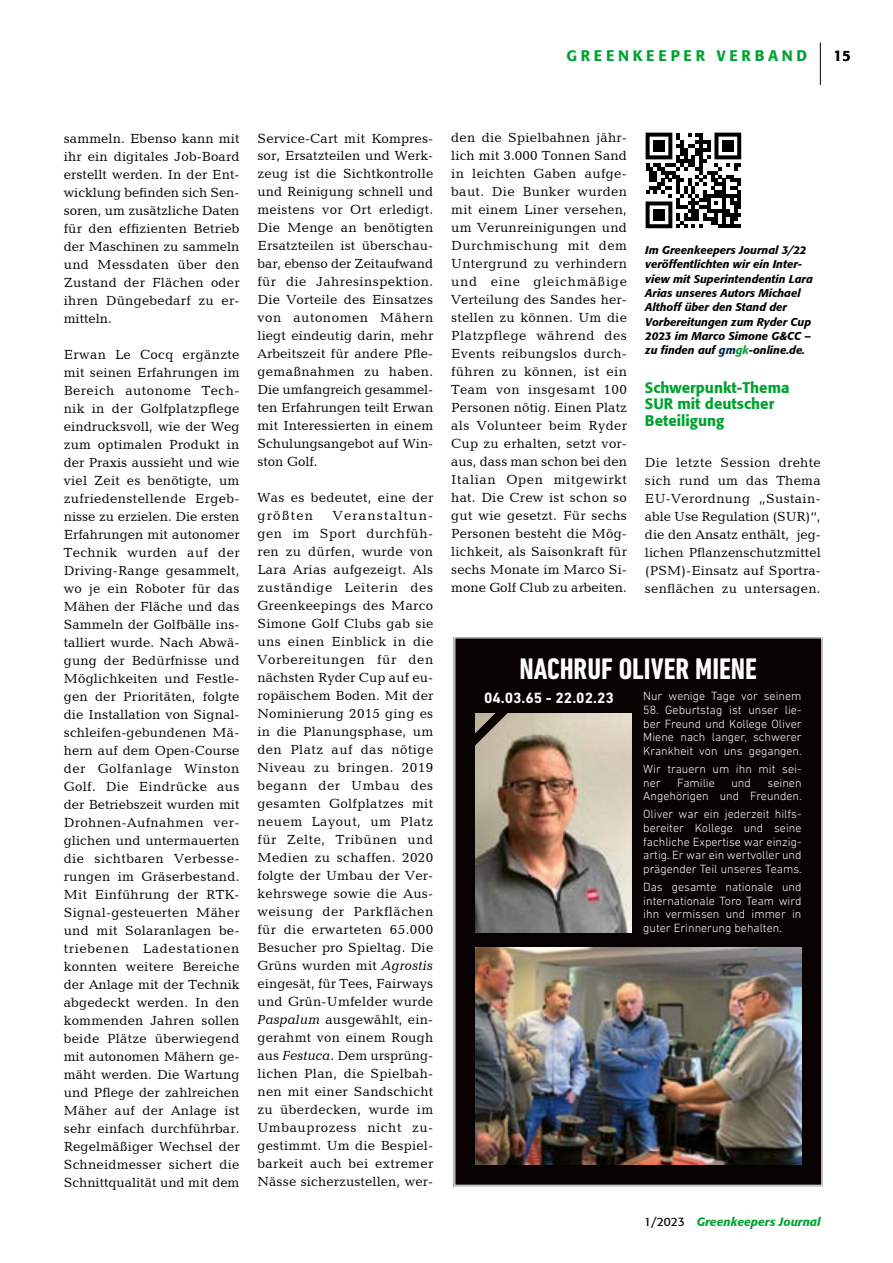
<style>
.page{position:relative;width:893px;height:1263px;background:#fff}
.page>*{position:absolute;margin:0;border:0;box-sizing:border-box;transform-origin:0 0}
.t1{font:700 condensed 30.3px "DIN Next LT Pro";color:#fff}
.t2{font:700 15.15px "DIN Next LT Pro";color:#fff}
.t3{font:500 15px/16.8px "Formata BQ";color:#00a231}
.t4{font:500 15px "Formata BQ";letter-spacing:.25em;color:#00a231}
.t5{font:500 15px "Formata BQ";color:#000}
.t6{font:13.5px/18px "Candida BT";letter-spacing:.01em;color:#000;text-align:justify}
.t7{font:300 12.15px/13.6px "DIN Next LT Pro";color:#fff;text-align:justify}
.t8{font:italic 500 12px "Formata BQ";color:#00a231}
.t9{font:italic 500 11.25px/14.4px "Formata BQ";color:#000}
.s1{font-style:italic}
.s2{color:#00264e}
.s3{color:#00a231}
.s4{font-weight:400;font-style:normal;color:#000}
</style>
<div class="page">
<hr style="left:820px;top:43px;width:1px;height:42px;background:#000">
<svg style="left:645px;top:132px;width:97px;height:97px"></svg>
<svg style="left:646px;top:133px;width:95px;height:95px"></svg>
<div style="left:653px;top:140px;width:12px;height:12px;background:#000"></div>
<div style="left:722px;top:140px;width:12px;height:12px;background:#000"></div>
<div style="left:653px;top:209px;width:12px;height:12px;background:#000"></div>
<div style="left:454px;top:637px;width:369px;height:549px;background:#080102"></div>
<img style="left:476px;top:713px;width:156px;height:219px">
<svg style="left:467px;top:705px;width:43px;height:42px;background:#62594f"></svg>
<img style="left:475px;top:948px;width:326px;height:217px">
<p class="t4" style="left:566px;top:46px;width:242px">GREENKEEPER VERBAND</p>
<p class="t5" style="left:833px;top:46px;width:19px">15</p>
<p class="t6" style="left:64px;top:129px;width:177px">sammeln. Ebenso kann mit ihr ein digitales Job-Board erstellt werden. In der Ent&shy;wicklung befinden sich Sen&shy;soren, um zusätzliche Daten für den effizienten Betrieb der Maschinen zu sammeln und Messdaten über den Zustand der Flächen oder ihren Düngebedarf zu er&shy;mitteln.</p>
<p class="t6" style="left:64px;top:345px;width:177px">Erwan Le Cocq ergänzte mit seinen Erfahrungen im Bereich autonome Tech&shy;nik in der Golfplatzpflege eindrucksvoll, wie der Weg zum optimalen Produkt in der Praxis aussieht und wie viel Zeit es benötigte, um zufriedenstellende Ergeb&shy;nisse zu erzielen. Die ersten Erfahrungen mit autonomer Technik wurden auf der Driving-Range gesammelt, wo je ein Roboter für das Mähen der Fläche und das Sammeln der Golfbälle ins&shy;talliert wurde. Nach Abwä&shy;gung der Bedürfnisse und Möglichkeiten und Festle&shy;gen der Prioritäten, folgte die Installation von Signal&shy;schleifen-gebundenen Mä&shy;hern auf dem Open-Course der Golfanlage Winston Golf. Die Eindrücke aus der Betriebszeit wurden mit Drohnen-Aufnahmen ver&shy;glichen und untermauerten die sichtbaren Verbesse&shy;rungen im Gräserbestand.<br>Mit Einführung der RTK-Signal-gesteuerten Mäher und mit Solaranlagen be&shy;triebenen Ladestationen konnten weitere Bereiche der Anlage mit der Technik abgedeckt werden. In den kommenden Jahren sollen beide Plätze überwiegend mit autonomen Mähern ge&shy;mäht werden. Die Wartung und Pflege der zahlreichen Mäher auf der Anlage ist sehr einfach durchführbar.<br>Regelmäßiger Wechsel der Schneidmesser sichert die Schnittqualität und mit dem</p>
<p class="t6" style="left:257px;top:129px;width:177px">Service-Cart mit Kompres&shy;sor, Ersatzteilen und Werk&shy;zeug ist die Sichtkontrolle und Reinigung schnell und meistens vor Ort erledigt.<br>Die Menge an benötigten Ersatzteilen ist überschau&shy;bar, ebenso der Zeitaufwand für die Jahresinspektion.<br>Die Vorteile des Einsatzes von autonomen Mähern liegt eindeutig darin, mehr Arbeitszeit für andere Pfle&shy;gemaßnahmen zu haben.<br>Die umfangreich gesammel&shy;ten Erfahrungen teilt Erwan mit Interessierten in einem Schulungsangebot auf Win&shy;ston Golf.</p>
<p class="t6" style="left:257px;top:488px;width:177px">Was es bedeutet, eine der größten</p>
<p class="t6" style="left:257px;top:506px;width:177px;text-indent:75px">Veranstaltun&shy;gen im Sport durchfüh&shy;ren zu dürfen, wurde von Lara Arias aufgezeigt. Als zuständige Leiterin des Greenkeepings des Marco Simone Golf Clubs gab sie uns einen Einblick in die Vorbereitungen für den nächsten Ryder Cup auf eu&shy;ropäischem Boden. Mit der Nominierung 2015 ging es in die Planungsphase, um den Platz auf das nötige Niveau zu bringen. 2019 begann der Umbau des gesamten Golfplatzes mit neuem Layout, um Platz für Zelte, Tribünen und Medien zu schaffen. 2020 folgte der Umbau der Ver&shy;kehrswege sowie die Aus&shy;weisung der Parkflächen für die erwarteten 65.000<br>Besucher pro Spieltag. Die Grüns wurden mit <span class="s1">Agrostis </span>eingesät, für Tees, Fairways und Grün-Umfelder wurde <span class="s1">Paspalum</span> ausgewählt, ein&shy;gerahmt von einem Rough aus <span class="s1">Festuca</span>. Dem ursprüng&shy;lichen Plan, die Spielbah&shy;nen mit einer Sandschicht zu überdecken, wurde im Umbauprozess nicht zu&shy;gestimmt. Um die Bespiel&shy;barkeit auch bei extremer Nässe sicherzustellen, wer-</p>
<p class="t6" style="left:451px;top:128px;width:177px">den die Spielbahnen jähr&shy;lich mit 3.000 Tonnen Sand in leichten Gaben aufge&shy;baut. Die Bunker wurden mit einem Liner versehen, um Verunreinigungen und Durchmischung mit dem Untergrund zu verhindern und eine gleichmäßige Verteilung des Sandes her&shy;stellen zu können. Um die Platzpflege während des Events reibungslos durch&shy;führen zu können, ist ein Team von insgesamt 100<br>Personen nötig. Einen Platz als Volunteer beim Ryder Cup zu erhalten, setzt vor&shy;aus, dass man schon bei den Italian Open mitgewirkt hat. Die Crew ist schon so gut wie gesetzt. Für sechs Personen besteht die Mög&shy;lichkeit, als Saisonkraft für sechs Monate im Marco Si&shy;mone Golf Club zu arbeiten.</p>
<p class="t9" style="left:645px;top:243px;width:169px">Im Greenkeepers Journal 3/22 veröffentlichten wir ein Inter&shy;view mit Superintendentin Lara<br>Arias unseres Autors Michael<br>Althoff über den Stand der<br>Vorbereitungen zum Ryder Cup<br>2023 im Marco Simone G&amp;CC – zu finden auf <span class="s2">gm</span><span class="s3">gk</span>-online.de.</p>
<p class="t3" style="left:645px;top:379px;width:146px">Schwerpunkt-Thema<br>SUR mit deutscher<br>Beteiligung</p>
<p class="t6" style="left:645px;top:453px;width:177px">Die letzte Session drehte sich rund um das Thema EU-Verordnung „Sustain&shy;able Use Regulation (SUR)“, die den Ansatz enthält, jeg&shy;lichen Pflanzenschutzmittel (PSM)-Einsatz auf Sportra&shy;senflächen zu untersagen.</p>
<h1 class="t1" style="left:520px;top:651px;width:239px">NACHRUF OLIVER MIENE</h1>
<p class="t2" style="left:484px;top:688px;width:131px">04.03.65 - 22.02.23</p>
<p class="t7" style="left:643px;top:689px;width:160px">Nur wenige Tage vor seinem</p>
<p class="t7" style="left:643px;top:703px;width:160px">58. Geburtstag ist unser lie&shy;ber Freund und Kollege Oliver Miene nach langer, schwerer Krankheit von uns gegangen.</p>
<p class="t7" style="left:643px;top:762px;width:160px">Wir trauern um ihn mit sei&shy;ner</p>
<p class="t7" style="left:643px;top:775px;width:160px;text-align:right">seinen<br>Angehörigen und Freunden.</p>
<p class="t7" style="left:643px;top:807px;width:160px">Oliver war ein jederzeit hilfs&shy;bereiter Kollege und seine fachliche Expertise war einzig&shy;artig. Er war ein wertvoller und prägender Teil unseres Teams.</p>
<p class="t7" style="left:643px;top:880px;width:160px">Das gesamte nationale und internationale Toro Team wird ihn vermissen und immer in guter Erinnerung behalten.</p>
<p class="t7" style="left:677px;top:775px;width:39px">Familie</p>
<p class="t7" style="left:731px;top:775px;width:21px">und</p>
<p class="t8" style="left:644px;top:1215px;width:178px"><span class="s4">1/2023</span> Greenkeepers Journal</p>
</div>
